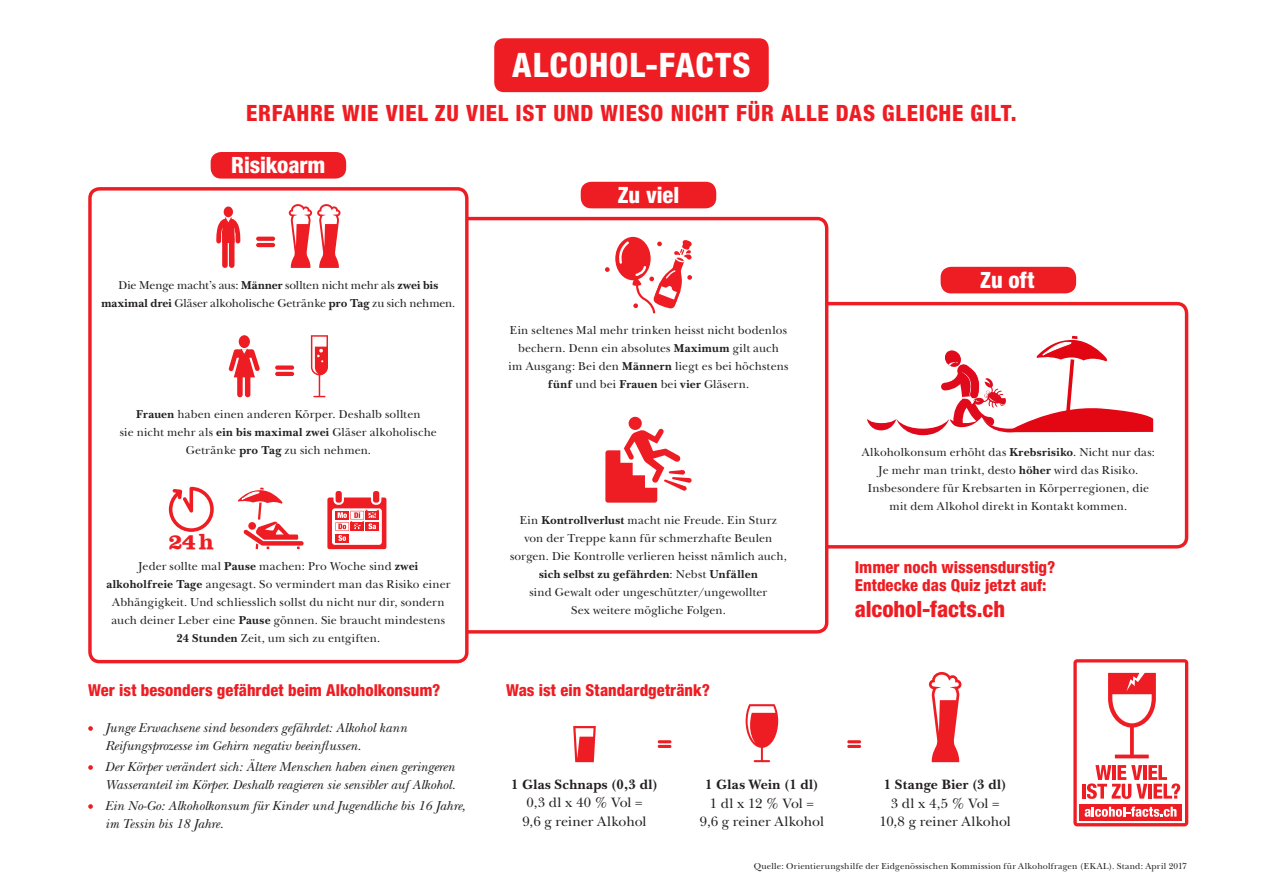
<style>
.page{position:relative;width:1263px;height:893px;background:#fff}
.page>*{position:absolute;margin:0;border:0;box-sizing:border-box;transform-origin:0 0}
.t1{font:800 condensed 33.75px "Helvetica Neue LT Std";letter-spacing:.03em;color:#fff}
.t2{font:800 condensed 22.5px "Helvetica Neue LT Std";letter-spacing:.03em;color:#ee1d23}
.t3{font:800 condensed 22.5px "Helvetica Neue LT Std";letter-spacing:-.005em;color:#fff}
.t4{font:800 condensed 22.5px "Helvetica Neue LT Std";letter-spacing:-.005em;color:#ee1d23}
.t5{font:700 22.5px "Clarenbag";color:#ee1d23}
.t6{font:800 condensed 16.5px/18px "Helvetica Neue LT Std";color:#ee1d23}
.t7{font:14.25px/18.9px "New Baskerville Std";letter-spacing:-.005em;color:#231f20;text-align:center}
.t8{font:700 14.25px "New Baskerville Std";letter-spacing:.025em;color:#231f20}
.t9{font:italic 13.5px/18px "New Baskerville Std";color:#231f20}
.t10{font:12px/18px "New Baskerville Std";letter-spacing:.01em;color:#231f20;text-align:center}
.t11{font:12px/18px "New Baskerville Std";letter-spacing:-.01em;color:#231f20;text-align:center}
.t12{font:9px "New Baskerville Std";letter-spacing:.025em;color:#231f20}
.s1{font-weight:700}
</style>
<div class="page">
<div style="left:805px;top:302px;width:383px;height:247px;border:3px solid #ee1d23;border-radius:10px"></div>
<div style="left:450px;top:219px;width:377px;height:413px;background:#fff;border-radius:10px"></div>
<div style="left:448px;top:217px;width:380px;height:417px;border:3px solid #ee1d23;border-radius:10px"></div>
<div style="left:90px;top:189px;width:377px;height:473px;background:#fff;border-radius:10px"></div>
<div style="left:88px;top:187px;width:381px;height:476px;border:3px solid #ee1d23;border-radius:10px"></div>
<div style="left:494px;top:38px;width:275px;height:54px;background:#ee1d23;border-radius:10px"></div>
<svg style="left:1073px;top:659px;width:116px;height:168px"></svg>
<svg style="left:658px;top:740px;width:13px;height:8px"></svg>
<hr style="left:847px;top:740px;width:14px;height:3px;background:#ee1d23;border-radius:2px">
<hr style="left:847px;top:745px;width:14px;height:3px;background:#ee1d23;border-radius:2px">
<svg style="left:929px;top:672px;width:32px;height:90px"></svg>
<svg style="left:746px;top:704px;width:32px;height:58px"></svg>
<svg style="left:573px;top:726px;width:23px;height:36px"></svg>
<svg style="left:88px;top:726px;width:5px;height:5px"></svg>
<svg style="left:88px;top:765px;width:5px;height:5px"></svg>
<svg style="left:88px;top:804px;width:5px;height:5px"></svg>
<div style="left:581px;top:182px;width:135px;height:26px;background:#ee1d23;border-radius:10px"></div>
<div style="left:941px;top:267px;width:135px;height:26px;background:#ee1d23;border-radius:10px"></div>
<div style="left:211px;top:152px;width:135px;height:27px;background:#ee1d23;border-radius:10px"></div>
<div style="left:628px;top:416px;width:14px;height:14px;background:#ee1d23;border-radius:50%"></div>
<svg style="left:605px;top:428px;width:87px;height:75px"></svg>
<svg style="left:866px;top:336px;width:287px;height:100px"></svg>
<div style="left:615px;top:237px;width:36px;height:43px;background:#ee1d23;border-radius:50%"></div>
<svg style="left:605px;top:267px;width:5px;height:5px"></svg>
<svg style="left:617px;top:240px;width:75px;height:73px"></svg>
<svg style="left:289px;top:204px;width:51px;height:64px"></svg>
<div style="left:224px;top:206px;width:9px;height:11px;background:#ee1d23;border-radius:50%"></div>
<svg style="left:216px;top:217px;width:25px;height:51px"></svg>
<svg style="left:256px;top:237px;width:19px;height:4px"></svg>
<hr style="left:256px;top:243px;width:19px;height:4px;background:#ee1d23;border-radius:2px">
<div style="left:239px;top:335px;width:11px;height:13px;background:#ee1d23;border-radius:50%"></div>
<svg style="left:228px;top:349px;width:32px;height:48px"></svg>
<svg style="left:311px;top:335px;width:17px;height:62px"></svg>
<div style="left:275px;top:365px;width:19px;height:5px;background:#ee1d23;border-radius:2px"></div>
<hr style="left:275px;top:372px;width:19px;height:4px;background:#ee1d23;border-radius:2px">
<div style="left:327px;top:497px;width:60px;height:53px;background:#ee1d23;border-radius:3px"></div>
<div style="left:326px;top:496px;width:62px;height:55px;border:2px solid #fff;border-radius:3px"></div>
<div style="left:332px;top:508px;width:50px;height:37px;background:#fff;border-radius:3px"></div>
<div style="left:335px;top:534px;width:14px;height:8px;background:#ee1d23"></div>
<svg style="left:237px;top:488px;width:67px;height:61px"></svg>
<svg style="left:333px;top:491px;width:48px;height:50px"></svg>
<svg style="left:169px;top:487px;width:45px;height:45px"></svg>
<h1 class="t1" style="left:512px;top:44px;width:240px">ALCOHOL-FACTS</h1>
<h2 class="t2" style="left:246px;top:99px;width:772px">ERFAHRE WIE VIEL ZU VIEL IST UND WIESO NICHT FÜR ALLE DAS GLEICHE GILT.</h2>
<h2 class="t3" style="left:231px;top:151px;width:96px">Risikoarm</h2>
<p class="t11" style="left:101px;top:276px;width:355px">Die Menge macht’s aus: <span class="s1">Männer</span> sollten nicht mehr als <span class="s1">zwei bis maximal drei</span> Gläser alkoholische Getränke <span class="s1">pro Tag</span> zu sich nehmen.</p>
<p class="t10" style="left:120px;top:405px;width:319px"><span class="s1">Frauen</span> haben einen anderen Körper. Deshalb sollten<br>sie nicht mehr als <span class="s1">ein bis maximal zwei</span> Gläser alkoholische<br>Getränke <span class="s1">pro Tag</span> zu sich nehmen.</p>
<h2 class="t5" style="left:169px;top:528px;width:46px">24h</h2>
<p class="t10" style="left:106px;top:557px;width:346px">Jeder sollte mal <span class="s1">Pause</span> machen: Pro Woche sind <span class="s1">zwei alkoholfreie Tage</span> angesagt. So vermindert man das Risiko einer Abhängigkeit. Und schliesslich sollst du nicht nur dir, sondern auch deiner Leber eine <span class="s1">Pause</span> gönnen. Sie braucht mindestens <span class="s1">24 Stunden</span> Zeit, um sich zu entgiften.</p>
<h3 class="t6" style="left:88px;top:681px;width:354px">Wer ist besonders gefährdet beim Alkoholkonsum?</h3>
<p class="t9" style="left:105px;top:719px;width:303px">Junge Erwachsene sind besonders gefährdet: Alkohol kann<br>Reifungsprozesse im Gehirn negativ beeinflussen.</p>
<p class="t9" style="left:105px;top:758px;width:352px">Der Körper verändert sich: Ältere Menschen haben einen geringeren<br>Wasseranteil im Körper. Deshalb reagieren sie sensibler auf Alkohol.</p>
<p class="t9" style="left:105px;top:797px;width:362px">Ein No-Go: Alkoholkonsum für Kinder und Jugendliche bis 16 Jahre, im Tessin bis 18 Jahre.</p>
<h2 class="t3" style="left:618px;top:181px;width:63px">Zu viel</h2>
<p class="t10" style="left:508px;top:322px;width:281px">Ein seltenes Mal mehr trinken heisst nicht bodenlos bechern. Denn ein absolutes <span class="s1">Maximum</span> gilt auch<br>im Ausgang: Bei den <span class="s1">Männern</span> liegt es bei höchstens <span class="s1">fünf</span> und bei <span class="s1">Frauen</span> bei <span class="s1">vier</span> Gläsern.</p>
<p class="t10" style="left:510px;top:511px;width:278px">Ein <span class="s1">Kontrollverlust</span> macht nie Freude. Ein Sturz von der Treppe kann für schmerzhafte Beulen sorgen. Die Kontrolle verlieren heisst nämlich auch, <span class="s1">sich selbst zu gefährden</span>: Nebst <span class="s1">Unfällen<br></span>sind Gewalt oder ungeschützter/ungewollter<br>Sex weitere mögliche Folgen.</p>
<h3 class="t6" style="left:506px;top:681px;width:206px">Was ist ein Standardgetränk?</h3>
<h2 class="t3" style="left:980px;top:266px;width:56px">Zu oft</h2>
<p class="t10" style="left:862px;top:443px;width:295px">Alkoholkonsum erhöht das <span class="s1">Krebsrisiko</span>. Nicht nur das:<br>Je mehr man trinkt, desto <span class="s1">höher</span> wird das Risiko.<br>Insbesondere für Krebsarten in Körperregionen, die mit dem Alkohol direkt in Kontakt kommen.</p>
<h3 class="t6" style="left:855px;top:558px;width:202px">Immer noch wissensdurstig?<br>Entdecke das Quiz jetzt auf:</h3>
<h2 class="t4" style="left:855px;top:595px;width:152px">alcohol-facts.ch</h2>
<p class="t8" style="left:511px;top:776px;width:148px">1 Glas Schnaps (0,3 dl)</p>
<p class="t7" style="left:522px;top:793px;width:126px;text-align:left">0,3 dl x 40 % Vol =<br>9,6 g reiner Alkohol</p>
<p class="t8" style="left:705px;top:776px;width:115px">1 Glas Wein (1 dl)</p>
<p class="t7" style="left:700px;top:793px;width:126px">1 dl x 12 % Vol =<br>9,6 g reiner Alkohol</p>
<p class="t8" style="left:884px;top:776px;width:124px">1 Stange Bier (3 dl)</p>
<p class="t7" style="left:879px;top:793px;width:133px">3 dl x 4,5 % Vol =<br>10,8 g reiner Alkohol</p>
<p class="t12" style="left:754px;top:861px;width:434px">Quelle: Orientierungshilfe der Eidgenössischen Kommission für Alkoholfragen (EKAL). Stand: April 2017</p>
</div>
